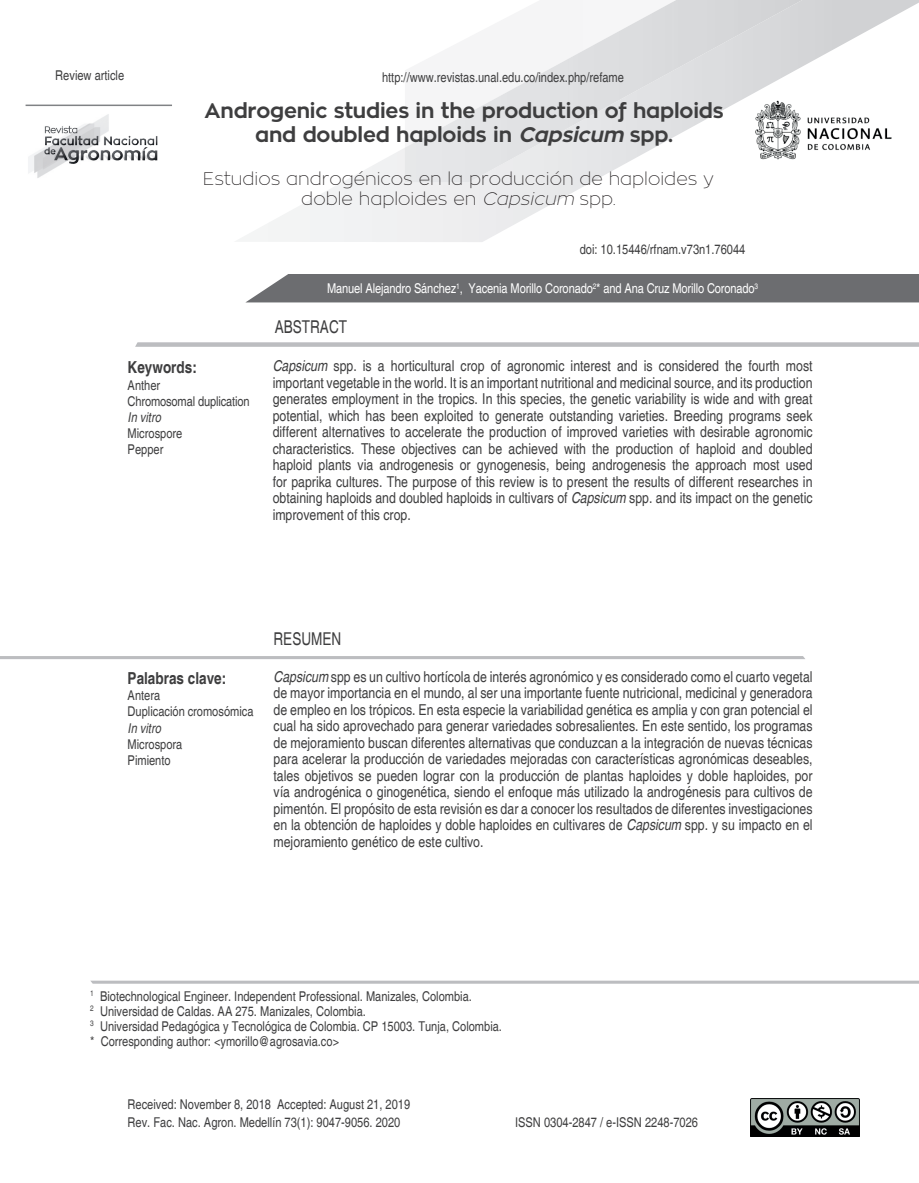
<style>
.page{position:relative;width:919px;height:1183px;background:#fff}
.page>*{position:absolute;margin:0;border:0;box-sizing:border-box;transform-origin:0 0}
.t1{font:700 21px/24px "Zona Pro";letter-spacing:-.01em;color:#3e3e3f;text-align:center}
.t2{font:100 18px/19.5px "Zona Pro";color:#231f20;text-align:center}
.t3{font:condensed 17.7px "Helvetica";color:#3e3e3f;scale:.93 1}
.t4{font:700 condensed 16.5px "Helvetica";color:#3e3e3f}
.t5{font:condensed 15px/16.5px "Helvetica";color:#3e3e3f;text-align:justify}
.t6{font:condensed 13.5px/16.2px "Helvetica";color:#3e3e3f}
.t7{font:condensed 13.5px "Helvetica";letter-spacing:-.01em;color:#fff}
.t8{font:italic condensed 13.5px "Helvetica";color:#3e3e3f}
.s1{font-style:italic}
</style>
<div class="page">
<div style="left:246px;top:274px;width:672px;height:28px;background:#6c6d70"></div>
<svg style="left:237px;top:0;width:681px;height:242px"></svg>
<img style="left:405px;top:0;width:397px;height:182px">
<hr style="left:26px;top:104px;width:146px;height:2px;background:#808285">
<img style="left:748px;top:92px;width:146px;height:70px">
<svg style="left:135px;top:342px;width:783px;height:5px;background:#c2c3c6"></svg>
<hr style="left:0;top:656px;width:805px;height:3px;background:#bcbdc0">
<svg style="left:90px;top:980px;width:828px;height:3px;background:#cacbcd"></svg>
<img style="left:750px;top:1098px;width:109px;height:38px">
<img style="left:28px;top:114px;width:130px;height:64px">
<p class="t6" style="left:55px;top:67px;width:70px">Review article</p>
<p class="t6" style="left:382px;top:69px;width:243px">http://www.revistas.unal.edu.co/index.php/refame</p>
<h1 class="t1" style="left:204px;top:98px;width:520px">Androgenic studies in the production of haploids and doubled haploids in <span class="s1">Capsicum</span> spp.</h1>
<p class="t2" style="left:203px;top:169px;width:512px">Estudios androgénicos en la producción de haploides y doble haploides en <span class="s1">Capsicum</span> spp.</p>
<p class="t6" style="left:579px;top:241px;width:167px">doi: 10.15446/rfnam.v73n1.76044</p>
<p class="t7" style="left:327px;top:280px;width:432px">Manuel Alejandro Sánchez<sup>1</sup>, Yacenia Morillo Coronado<sup>2</sup>* and Ana Cruz Morillo Coronado<sup>3</sup></p>
<p class="t4" style="left:128px;top:357px;width:71px">Keywords:</p>
<p class="t6" style="left:128px;top:377px;width:123px">Anther<br>Chromosomal duplication</p>
<p class="t8" style="left:128px;top:409px;width:35px">In vitro</p>
<p class="t6" style="left:128px;top:425px;width:56px">Microspore<br>Pepper</p>
<p class="t3" style="left:275px;top:316px;width:79px">ABSTRACT</p>
<p class="t5" style="left:273px;top:358px;width:541px"><span class="s1">Capsicum</span> spp. is a horticultural crop of agronomic interest and is considered the fourth most important vegetable in the world. It is an important nutritional and medicinal source, and its production generates employment in the tropics. In this species, the genetic variability is wide and with great potential, which has been exploited to generate outstanding varieties. Breeding programs seek different alternatives to accelerate the production of improved varieties with desirable agronomic characteristics. These objectives can be achieved with the production of haploid and doubled haploid plants via androgenesis or gynogenesis, being androgenesis the approach most used for paprika cultures. The purpose of this review is to present the results of different researches in obtaining haploids and doubled haploids in cultivars of <span class="s1">Capsicum</span> spp. and its impact on the genetic improvement of this crop.</p>
<p class="t4" style="left:128px;top:668px;width:100px">Palabras clave:</p>
<p class="t6" style="left:128px;top:687px;width:127px">Antera<br>Duplicación cromosómica</p>
<p class="t8" style="left:128px;top:719px;width:35px">In vitro</p>
<p class="t6" style="left:128px;top:735px;width:56px">Microspora<br>Pimiento</p>
<p class="t3" style="left:273px;top:628px;width:74px">RESUMEN</p>
<p class="t5" style="left:273px;top:668px;width:540px"><span class="s1">Capsicum</span> spp es un cultivo hortícola de interés agronómico y es considerado como el cuarto vegetal de mayor importancia en el mundo, al ser una importante fuente nutricional, medicinal y generadora de empleo en los trópicos. En esta especie la variabilidad genética es amplia y con gran potencial el cual ha sido aprovechado para generar variedades sobresalientes. En este sentido, los programas de mejoramiento buscan diferentes alternativas que conduzcan a la integración de nuevas técnicas para acelerar la producción de variedades mejoradas con características agronómicas deseables, tales objetivos se pueden lograr con la producción de plantas haploides y doble haploides, por vía androgénica o ginogenética, siendo el enfoque más utilizado la androgénesis para cultivos de pimentón. El propósito de esta revisión es dar a conocer los resultados de diferentes investigaciones en la obtención de haploides y doble haploides en cultivares de <span class="s1">Capsicum</span> spp. y su impacto en el mejoramiento genético de este cultivo.</p>
<p class="t6" style="left:90px;top:988px;width:413px;line-height:15px"><sup>1</sup> Biotechnological Engineer. Independent Professional. Manizales, Colombia.<br><sup>2</sup> Universidad de Caldas. AA 275. Manizales, Colombia.<br><sup>3</sup> Universidad Pedagógica y Tecnológica de Colombia. CP 15003. Tunja, Colombia. * Corresponding author: &lt;ymorillo@agrosavia.co&gt;</p>
<p class="t6" style="left:128px;top:1094px;width:284px;line-height:18px">Received: November 8, 2018 Accepted: August 21, 2019<br>Rev. Fac. Nac. Agron. Medellín 73(1): 9047-9056. 2020</p>
<p class="t6" style="left:515px;top:1113px;width:184px">ISSN 0304-2847 / e-ISSN 2248-7026</p>
</div>
